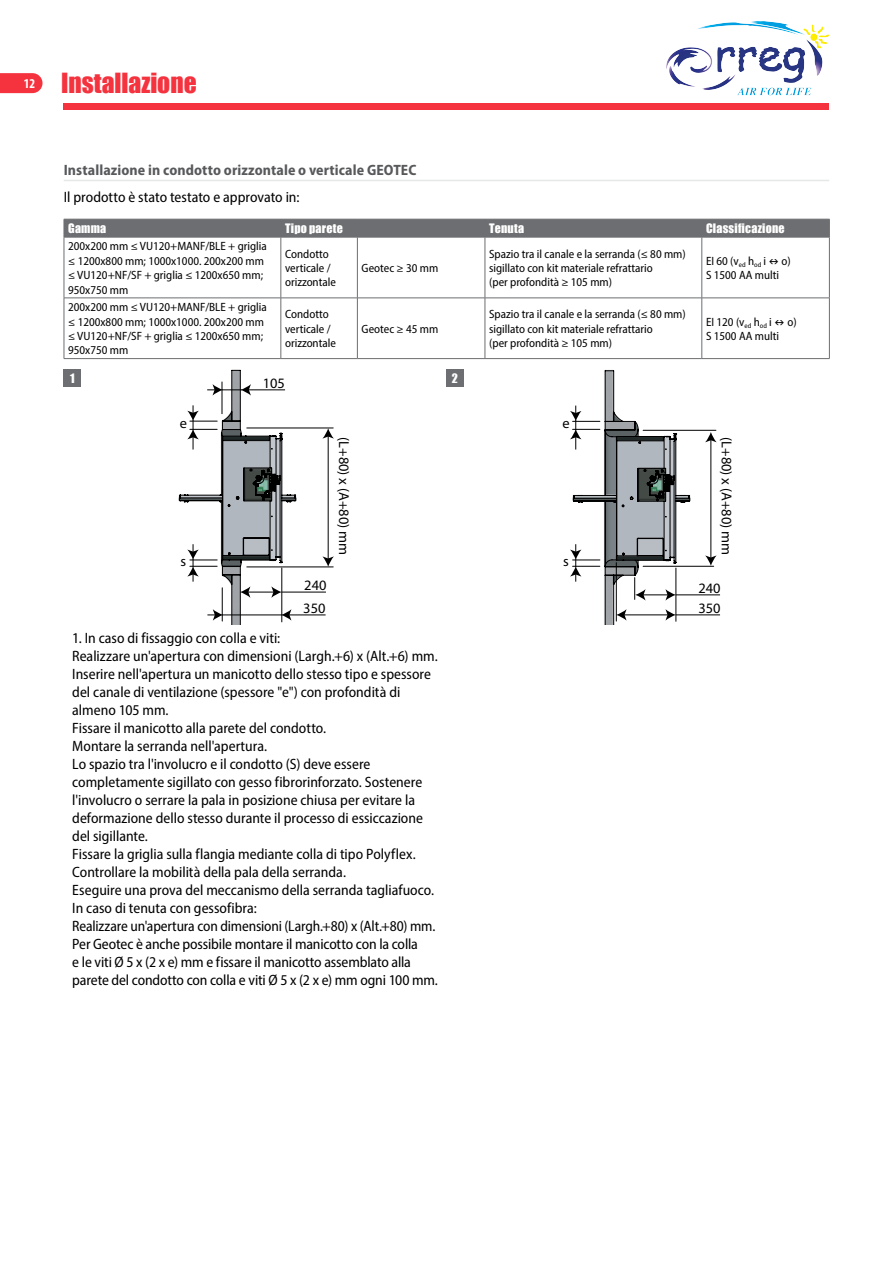
<style>
.page{position:relative;width:893px;height:1263px;background:#fff}
.page>*{position:absolute;margin:0;border:0;box-sizing:border-box;transform-origin:0 0}
.t1{font:25.5px "Impact";color:#f5333f}
.t2{font:semi-condensed 15px/18px "Myriad Pro";color:#000}
.t3{font:700 semi-condensed 15px "Myriad Pro";letter-spacing:.005em;color:#58595b}
.t4{font:14.4px/22.8px "Myriad Pro";color:#000}
.t5{font:semi-condensed 12px/14.4px "Myriad Pro";color:#000}
.t6{font:12px "Impact";letter-spacing:.02em;color:#fff}
</style>
<div class="page">
<div style="left:64px;top:103px;width:765px;height:6px;background:#f5333f"></div>
<svg style="left:0;top:73px;width:43px;height:20px"></svg>
<hr style="left:64px;top:180px;width:765px;height:1px;background:#e6e7e8">
<svg style="left:65px;top:238px;width:764px;height:120px"></svg>
<div style="left:64px;top:219px;width:766px;height:18px;background:#6d6e71"></div>
<hr style="left:64px;top:237px;width:217px;height:1px;background:#6d6e71">
<hr style="left:64px;top:237px;width:1px;height:61px;background:#6d6e71">
<hr style="left:281px;top:237px;width:76px;height:1px;background:#6d6e71">
<hr style="left:281px;top:237px;width:1px;height:61px;background:#6d6e71">
<hr style="left:357px;top:237px;width:128px;height:1px;background:#6d6e71">
<hr style="left:357px;top:237px;width:1px;height:61px;background:#6d6e71">
<hr style="left:485px;top:237px;width:217px;height:1px;background:#6d6e71">
<hr style="left:485px;top:237px;width:1px;height:61px;background:#6d6e71">
<hr style="left:702px;top:237px;width:128px;height:1px;background:#6d6e71">
<hr style="left:702px;top:237px;width:1px;height:61px;background:#6d6e71">
<hr style="left:829px;top:237px;width:1px;height:61px;background:#6d6e71">
<hr style="left:64px;top:298px;width:217px;height:1px;background:#6d6e71">
<hr style="left:64px;top:298px;width:1px;height:60px;background:#6d6e71">
<hr style="left:281px;top:298px;width:76px;height:1px;background:#6d6e71">
<hr style="left:281px;top:298px;width:1px;height:60px;background:#6d6e71">
<hr style="left:357px;top:298px;width:128px;height:1px;background:#6d6e71">
<hr style="left:357px;top:298px;width:1px;height:60px;background:#6d6e71">
<hr style="left:485px;top:298px;width:217px;height:1px;background:#6d6e71">
<hr style="left:485px;top:298px;width:1px;height:60px;background:#6d6e71">
<hr style="left:702px;top:298px;width:128px;height:1px;background:#6d6e71">
<hr style="left:702px;top:298px;width:1px;height:60px;background:#6d6e71">
<hr style="left:829px;top:298px;width:1px;height:60px;background:#6d6e71">
<hr style="left:64px;top:358px;width:217px;height:1px;background:#6d6e71">
<hr style="left:281px;top:358px;width:76px;height:1px;background:#6d6e71">
<hr style="left:357px;top:358px;width:128px;height:1px;background:#6d6e71">
<hr style="left:485px;top:358px;width:217px;height:1px;background:#6d6e71">
<hr style="left:702px;top:358px;width:128px;height:1px;background:#6d6e71">
<hr style="left:282px;top:592px;width:44px;height:1px;background:#000">
<hr style="left:288px;top:615px;width:38px;height:1px;background:#000">
<svg style="left:179px;top:370px;width:117px;height:255px"></svg>
<hr style="left:222px;top:382px;width:1px;height:32px;background:#000">
<hr style="left:247px;top:428px;width:86px;height:1px;background:#010101">
<hr style="left:247px;top:567px;width:86px;height:1px;background:#010101">
<hr style="left:328px;top:436px;width:1px;height:123px;background:#000">
<svg style="left:322px;top:556px;width:12px;height:11px"></svg>
<svg style="left:322px;top:428px;width:12px;height:11px"></svg>
<hr style="left:676px;top:594px;width:44px;height:1px;background:#000">
<hr style="left:676px;top:615px;width:44px;height:1px;background:#000">
<svg style="left:570px;top:370px;width:120px;height:255px"></svg>
<hr style="left:643px;top:430px;width:73px;height:1px;background:#010101">
<hr style="left:643px;top:566px;width:71px;height:1px;background:#010101">
<hr style="left:711px;top:439px;width:1px;height:119px;background:#000">
<svg style="left:705px;top:555px;width:12px;height:11px"></svg>
<svg style="left:705px;top:432px;width:12px;height:10px"></svg>
<div style="left:64px;top:369px;width:17px;height:17px;background:#6d6e71"></div>
<div style="left:446px;top:369px;width:17px;height:17px;background:#6d6e71"></div>
<img style="left:666px;top:22px;width:163px;height:74px">
<h1 class="t1" style="left:24px;top:63px;width:174px"><sup>12</sup> Installazione</h1>
<p class="t3" style="left:64px;top:162px;width:354px">Installazione in condotto orizzontale o verticale GEOTEC</p>
<p class="t2" style="left:64px;top:188px;width:237px">Il prodotto è stato testato e approvato in:</p>
<p class="t6" style="left:68px;top:219px;width:40px">Gamma</p>
<p class="t6" style="left:285px;top:219px;width:59px">Tipo parete</p>
<p class="t6" style="left:489px;top:219px;width:37px">Tenuta</p>
<p class="t6" style="left:706px;top:219px;width:80px">Classificazione</p>
<p class="t5" style="left:68px;top:239px;width:200px">200x200 mm ≤ VU120+MANF/BLE + griglia ≤ 1200x800 mm; 1000x1000. 200x200 mm ≤ VU120+NF/SF + griglia ≤ 1200x650 mm;<br>950x750 mm</p>
<p class="t5" style="left:285px;top:246px;width:52px">Condotto verticale / orizzontale</p>
<p class="t5" style="left:489px;top:246px;width:198px">Spazio tra il canale e la serranda (≤ 80 mm) sigillato con kit materiale refrattario<br>(per profondità ≥ 105 mm)</p>
<p class="t5" style="left:706px;top:254px;width:86px">EI 60 (v<sub>ed</sub> h<sub>od</sub> i ■ o)<br>S 1500 AA multi</p>
<p class="t5" style="left:362px;top:261px;width:78px">Geotec ≥ 30 mm</p>
<p class="t5" style="left:68px;top:300px;width:200px">200x200 mm ≤ VU120+MANF/BLE + griglia ≤ 1200x800 mm; 1000x1000. 200x200 mm ≤ VU120+NF/SF + griglia ≤ 1200x650 mm;<br>950x750 mm</p>
<p class="t5" style="left:285px;top:307px;width:52px">Condotto verticale / orizzontale</p>
<p class="t5" style="left:362px;top:321px;width:78px">Geotec ≥ 45 mm</p>
<p class="t6" style="left:70px;top:369px;width:6px">1</p>
<p class="t6" style="left:452px;top:369px;width:8px">2</p>
<p class="t4" style="left:263px;top:372px;width:24px">105</p>
<p class="t4" style="left:180px;top:412px;width:9px">e</p>
<p class="t4" style="left:180px;top:549px;width:7px">s</p>
<p class="t4" style="left:303px;top:574px;width:25px">240<br>350</p>
<p class="t4" style="left:356px;top:437px;width:120px;rotate:90deg">(L+80) x (A+80) mm</p>
<p class="t2" style="left:72px;top:628px;width:367px">1. In caso di fissaggio con colla e viti:<br>Realizzare un'apertura con dimensioni (Largh.+6) x (Alt.+6) mm.<br>Inserire nell'apertura un manicotto dello stesso tipo e spessore del canale di ventilazione (spessore "e") con profondità di almeno 105 mm.<br>Fissare il manicotto alla parete del condotto.<br>Montare la serranda nell'apertura.<br>Lo spazio tra l'involucro e il condotto (S) deve essere completamente sigillato con gesso fibrorinforzato. Sostenere l'involucro o serrare la pala in posizione chiusa per evitare la deformazione dello stesso durante il processo di essiccazione del sigillante.<br>Fissare la griglia sulla flangia mediante colla di tipo Polyflex.<br>Controllare la mobilità della pala della serranda.<br>Eseguire una prova del meccanismo della serranda tagliafuoco.<br>In caso di tenuta con gessofibra:<br>Realizzare un'apertura con dimensioni (Largh.+80) x (Alt.+80) mm.<br>Per Geotec è anche possibile montare il manicotto con la colla<br>e le viti Ø 5 x (2 x e) mm e fissare il manicotto assemblato alla parete del condotto con colla e viti Ø 5 x (2 x e) mm ogni 100 mm.</p>
<p class="t5" style="left:489px;top:307px;width:198px">Spazio tra il canale e la serranda (≤ 80 mm) sigillato con kit materiale refrattario<br>(per profondità ≥ 105 mm)</p>
<p class="t5" style="left:706px;top:314px;width:92px">EI 120 (v<sub>ed</sub> h<sub>od</sub> i ■ o)<br>S 1500 AA multi</p>
<p class="t4" style="left:562px;top:412px;width:9px">e</p>
<p class="t4" style="left:563px;top:549px;width:7px">s</p>
<p class="t4" style="left:738px;top:437px;width:120px;rotate:90deg">(L+80) x (A+80) mm</p>
<p class="t4" style="left:698px;top:578px;width:24px;line-height:20px">240<br>350</p>
</div>
